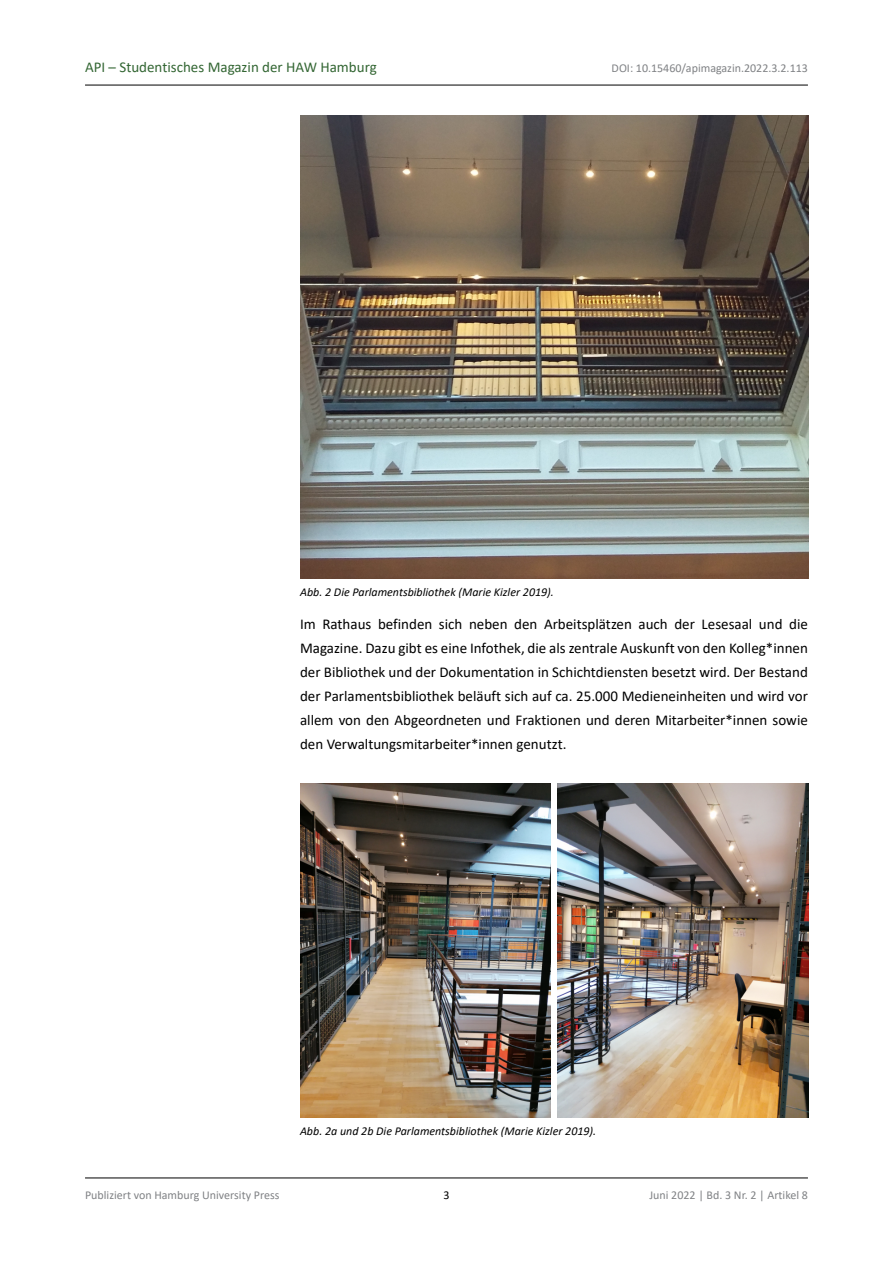
<style>
.page{position:relative;width:893px;height:1263px;background:#fff}
.page>*{position:absolute;margin:0;border:0;box-sizing:border-box;transform-origin:0 0}
.t1{font:15px/24px "Calibri";color:#000;text-align:justify}
.t2{font:15px "Calibri";color:#363}
.t3{font:italic 12px "Calibri";color:#000}
.t4{font:12px "Calibri";color:#808285}
.t5{font:12px "Calibri";color:#000}
</style>
<div class="page">
<hr style="left:85px;top:1177px;width:723px;height:1px;background:#000">
<hr style="left:85px;top:85px;width:723px;height:1px;background:#000">
<img style="left:300px;top:115px;width:508px;height:464px">
<img style="left:300px;top:784px;width:250px;height:333px">
<img style="left:558px;top:784px;width:250px;height:333px">
<p class="t2" style="left:85px;top:61px;width:293px">API – Studentisches Magazin der HAW Hamburg</p>
<p class="t4" style="left:612px;top:63px;width:198px">DOI: 10.15460/apimagazin.2022.3.2.113</p>
<p class="t3" style="left:300px;top:587px;width:255px">Abb. 2 Die Parlamentsbibliothek (Marie Kizler 2019).</p>
<p class="t1" style="left:300px;top:614px;width:509px">Im Rathaus befinden sich neben den Arbeitsplätzen auch der Lesesaal und die Magazine. Dazu gibt es eine Infothek, die als zentrale Auskunft von den Kolleg*innen der Bibliothek und der Dokumentation in Schichtdiensten besetzt wird. Der Bestand der Parlamentsbibliothek beläuft sich auf ca. 25.000 Medieneinheiten und wird vor allem von den Abgeordneten und Fraktionen und deren Mitarbeiter*innen sowie den Verwaltungsmitarbeiter*innen genutzt.</p>
<p class="t3" style="left:300px;top:1125px;width:298px">Abb. 2a und 2b Die Parlamentsbibliothek (Marie Kizler 2019).</p>
<p class="t4" style="left:85px;top:1190px;width:196px">Publiziert von Hamburg University Press</p>
<p class="t4" style="left:649px;top:1190px;width:160px">Juni 2022 | Bd. 3 Nr. 2 | Artikel 8</p>
<p class="t5" style="left:443px;top:1190px;width:8px">3</p>
</div>
